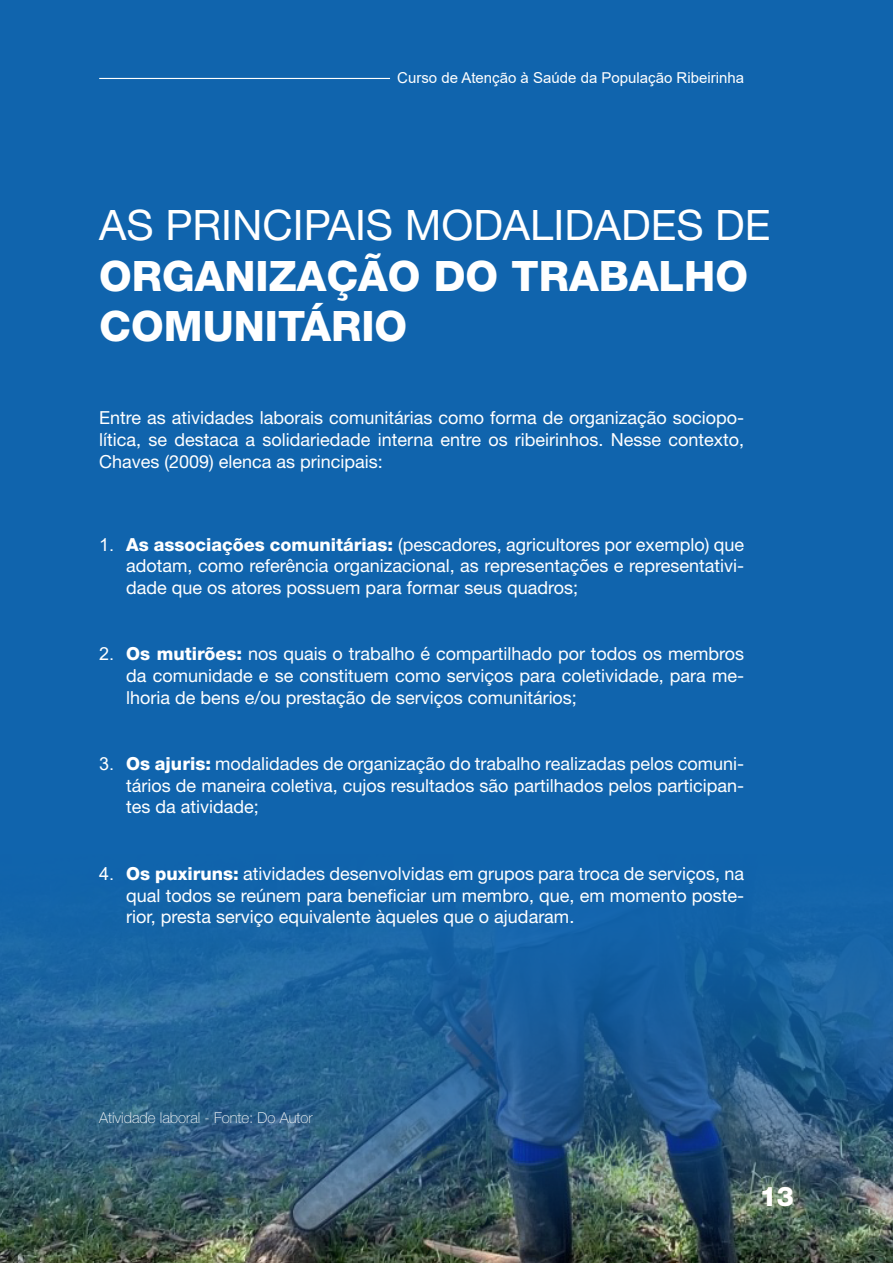
<style>
.page{position:relative;width:893px;height:1263px;background:#1064ad}
.page>*{position:absolute;margin:0;border:0;box-sizing:border-box;transform-origin:0 0}
.t1{font:800 42px/50.4px "Helvetica Neue LT Std";color:#fff}
.t2{font:42px "Helvetica Neue LT Std";color:#fff}
.t3{font:800 27px "Helvetica Neue LT Std";color:#fff}
.t4{font:18px/21.6px "Helvetica Neue LT Std";color:#fff;text-align:justify}
.t5{font:15px "Arial";color:#fff}
.t6{font:100 15px "Helvetica Neue LT Std";color:#fff}
.s1{font-family:"Arial"}
.s2{font-weight:800}
</style>
<div class="page">
<hr style="left:99px;top:78px;width:291px;height:1px;background:#fff">
<img style="left:0;top:920px;width:893px;height:343px">
<p class="t5" style="left:397px;top:67px;width:348px">Curso de Atenção à Saúde da População Ribeirinha</p>
<h1 class="t2" style="left:99px;top:200px;width:673px">AS PRINCIPAIS MODALIDADES DE</h1>
<h1 class="t1" style="left:99px;top:251px;width:650px">ORGANIZAÇÃO DO TRABALHO<br>COMUNITÁRIO</h1>
<p class="t4" style="left:99px;top:407px;width:646px">Entre as atividades laborais comunitárias como forma de organização sociopo&shy;lítica, se destaca a solidariedade interna entre os ribeirinhos. Nesse contexto, Chaves (2009) elenca as principais:</p>
<p class="t4" style="left:126px;top:533px;width:619px;text-indent:-27px"><span class="s1">1.</span> <span class="s2">As associações comunitárias:</span> (pescadores, agricultores por exemplo) que adotam, como referência organizacional, as representações e representativi&shy;dade que os atores possuem para formar seus quadros;</p>
<p class="t4" style="left:126px;top:643px;width:619px;text-indent:-27px"><span class="s1">2.</span> <span class="s2">Os mutirões:</span> nos quais o trabalho é compartilhado por todos os membros da comunidade e se constituem como serviços para coletividade, para me&shy;lhoria de bens e/ou prestação de serviços comunitários;</p>
<p class="t4" style="left:126px;top:753px;width:619px;text-indent:-27px"><span class="s1">3.</span> <span class="s2">Os ajuris:</span> modalidades de organização do trabalho realizadas pelos comuni&shy;tários de maneira coletiva, cujos resultados são partilhados pelos participan&shy;tes da atividade;</p>
<p class="t4" style="left:126px;top:862px;width:619px;text-indent:-27px"><span class="s1">4.</span> <span class="s2">Os puxiruns:</span> atividades desenvolvidas em grupos para troca de serviços, na qual todos se reú nem para beneficiar um membro, que, em momento poste&shy;rior, presta serviço equivalente àqueles que o ajudaram.</p>
<p class="t6" style="left:99px;top:1109px;width:215px">Atividade laboral - Fonte: Do Autor</p>
<h2 class="t3" style="left:760px;top:1180px;width:36px">13</h2>
</div>
